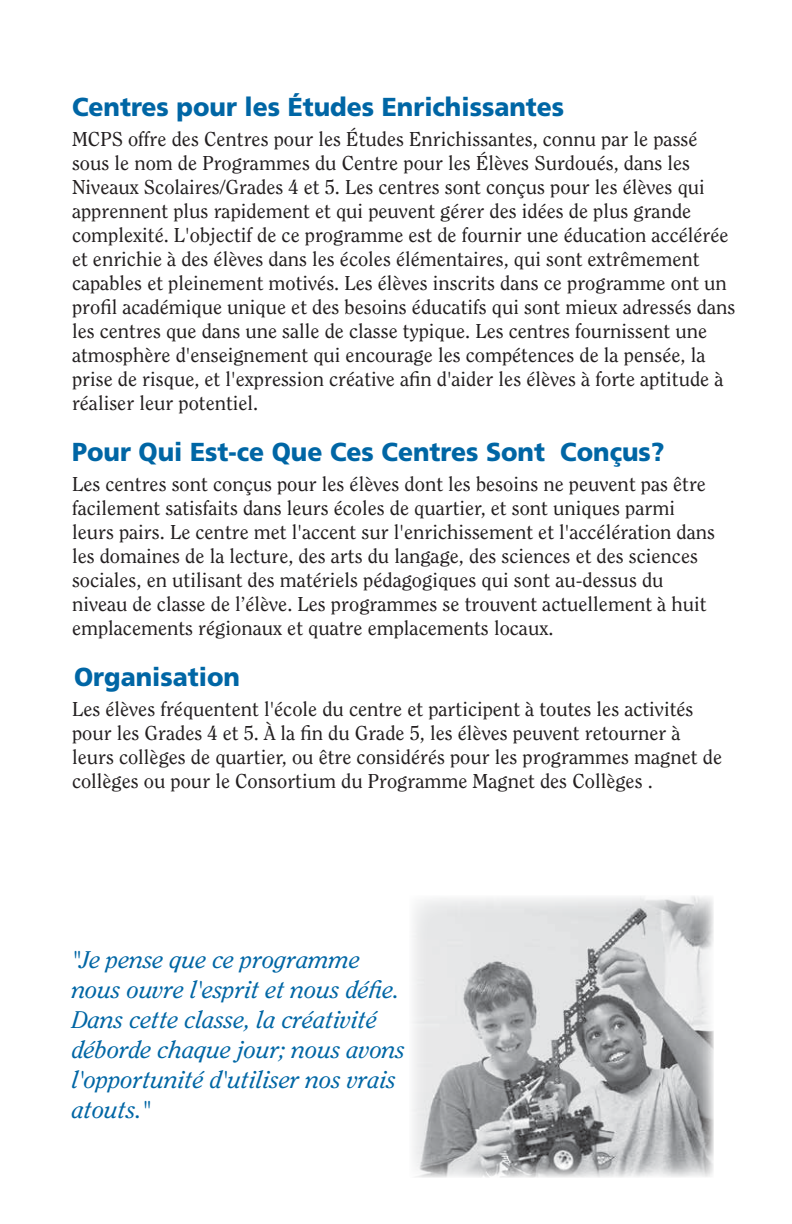
<style>
.page{position:relative;width:792px;height:1224px;background:#fff}
.page>*{position:absolute;margin:0;border:0;box-sizing:border-box;transform-origin:0 0}
.MainHead{font:900 26px "Frutiger LT Std";color:#0066a5;scale:.95 1}
.Text{font:italic 24px/30px "Clearface Std";color:#0066a5}
.Text-2{font:20px/24px "Clearface Std";color:#231f20}
</style>
<div class="page">
<img style="left:412px;top:896px;width:302px;height:282px">
<p class="MainHead" style="left:72px;top:91px;width:520px">Centres pour les Études Enrichissantes</p>
<p class="Text-2" style="left:72px;top:127px;width:665px">MCPS offre des Centres pour les Études Enrichissantes, connu par le passé sous le nom de Programmes du Centre pour les Élèves Surdoués, dans les Niveaux Scolaires/Grades 4 et 5. Les centres sont conçus pour les élèves qui apprennent plus rapidement et qui peuvent gérer des idées de plus grande complexité. L'objectif de ce programme est de fournir une éducation accélérée et enrichie à des élèves dans les écoles élémentaires, qui sont extrêmement capables et pleinement motivés. Les élèves inscrits dans ce programme ont un profil académique unique et des besoins éducatifs qui sont mieux adressés dans les centres que dans une salle de classe typique. Les centres fournissent une atmosphère d'enseignement qui encourage les compétences de la pensée, la prise de risque, et l'expression créative afin d'aider les élèves à forte aptitude à réaliser leur potentiel.</p>
<p class="MainHead" style="left:72px;top:436px;width:625px">Pour Qui Est-ce Que Ces Centres Sont Conçus?</p>
<p class="Text-2" style="left:72px;top:472px;width:645px">Les centres sont conçus pour les élèves dont les besoins ne peuvent pas être facilement satisfaits dans leurs écoles de quartier, et sont uniques parmi leurs pairs. Le centre met l'accent sur l'enrichissement et l'accélération dans les domaines de la lecture, des arts du langage, des sciences et des sciences sociales, en utilisant des matériels pédagogiques qui sont au-dessus du niveau de classe de l’élève. Les programmes se trouvent actuellement à huit emplacements régionaux et quatre emplacements locaux.</p>
<p class="MainHead" style="left:74px;top:661px;width:176px">Organisation</p>
<p class="Text-2" style="left:72px;top:697px;width:652px">Les élèves fréquentent l'école du centre et participent à toutes les activités pour les Grades 4 et 5. À la fin du Grade 5, les élèves peuvent retourner à leurs collèges de quartier, ou être considérés pour les programmes magnet de collèges ou pour le Consortium du Programme Magnet des Collèges .</p>
<p class="Text" style="left:72px;top:945px;width:335px">"Je pense que ce programme nous ouvre l'esprit et nous défie.<br>Dans cette classe, la créativité déborde chaque jour; nous avons l'opportunité d'utiliser nos vrais atouts."</p>
</div>
